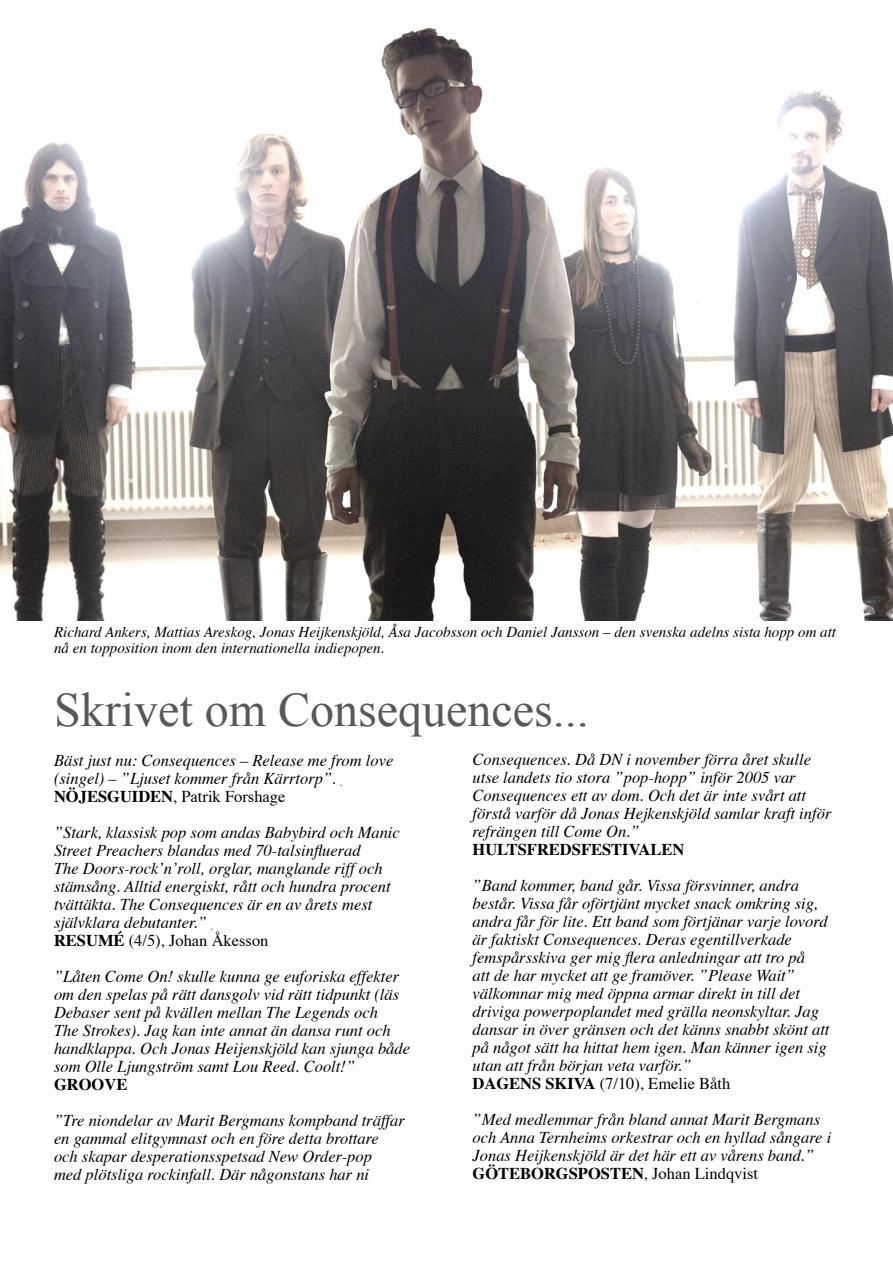
<style>
.page{position:relative;width:893px;height:1263px;background:#fff}
.page>*{position:absolute;margin:0;border:0;box-sizing:border-box;transform-origin:0 0}
.Plain_Text{font:48px "Times New Roman";color:#585858}
.t1{font:italic 16.5px/18px "Times";color:#000}
.t2{font:16.5px "Times";color:#000}
.t3{font:700 16.5px "Times";color:#000}
.t4{font:italic 15px/16.5px "Times";color:#000}
.s1{font-weight:700}
.s2{font-weight:700;font-style:normal}
.s3{font-style:normal}
.s4{font-weight:400}
</style>
<div class="page">
<img style="left:0;top:27px;width:893px;height:593px">
<p class="t4" style="left:54px;top:623px;width:784px">Richard Ankers, Mattias Areskog, Jonas Heijkenskjöld, Åsa Jacobsson och Daniel Jansson – den svenska adelns sista hopp om att nå en topposition inom den internationella indiepopen.</p>
<p class="Plain_Text" style="left:54px;top:683px;width:536px">Skrivet om Consequences...</p>
<p class="t1" style="left:54px;top:750px;width:341px">Bäst just nu: Consequences – Release me from love (singel) – ”Ljuset kommer från Kärrtorp”.</p>
<p class="t2" style="left:54px;top:781px;width:233px"><span class="s1">NÖJESGUIDEN</span>, Patrik Forshage</p>
<p class="t1" style="left:54px;top:822px;width:347px">”Stark, klassisk pop som andas Babybird och Manic Street Preachers blandas med 70-talsinfluerad<br>The Doors-rock’n’roll, orglar, manglande riff och stämsång. Alltid energiskt, rått och hundra procent tvättäkta. The Consequences är en av årets mest självklara debutanter.”</p>
<p class="t2" style="left:54px;top:925px;width:216px"><span class="s1">RESUMÉ</span> (4/5), Johan Åkesson</p>
<p class="t1" style="left:54px;top:966px;width:358px">”Låten Come On! skulle kunna ge euforiska effekter om den spelas på rätt dansgolv vid rätt tidpunkt (läs Debaser sent på kvällen mellan The Legends och<br>The Strokes). Jag kan inte annat än dansa runt och handklappa. Och Jonas Heijenskjöld kan sjunga både som Olle Ljungström samt Lou Reed. Coolt!” <span class="s2">GROOVE</span></p>
<p class="t1" style="left:54px;top:1110px;width:352px">”Tre niondelar av Marit Bergmans kompband träffar en gammal elitgymnast och en före detta brottare och skapar desperationsspetsad New Order-pop<br>med plötsliga rockinfall. Där någonstans har ni</p>
<p class="t1" style="left:472px;top:749px;width:360px">Consequences. Då DN i november förra året skulle utse landets tio stora ”pop-hopp” inför 2005 var Consequences ett av dom. Och det är inte svårt att förstå varför då Jonas Hejkenskjöld samlar kraft inför refrängen till Come On.” <span class="s2">HULTSFREDSFESTIVALEN</span></p>
<p class="t1" style="left:472px;top:875px;width:359px">”Band kommer, band går. Vissa försvinner, andra består. Vissa får oförtjänt mycket snack omkring sig, andra får för lite. Ett band som förtjänar varje lovord är faktiskt Consequences. Deras egentillverkade femspårsskiva ger mig flera anledningar att tro på<br>att de har mycket att ge framöver. ”Please Wait” välkomnar mig med öppna armar direkt in till det driviga powerpoplandet med grälla neonskyltar. Jag dansar in över gränsen och det känns snabbt skönt att på något sätt ha hittat hem igen. Man känner igen sig utan att från början veta varför.”<br><span class="s2">DAGENS SKIVA</span> <span class="s3">(7/10), Emelie Båth</span></p>
<p class="t1" style="left:472px;top:1109px;width:360px">”Med medlemmar från bland annat Marit Bergmans och Anna Ternheims orkestrar och en hyllad sångare i<br>Jonas Heijkenskjöld är det här ett av vårens band.”</p>
<p class="t3" style="left:472px;top:1157px;width:287px">GÖTEBORGSPOSTEN<span class="s4">, Johan Lindqvist</span></p>
</div>
